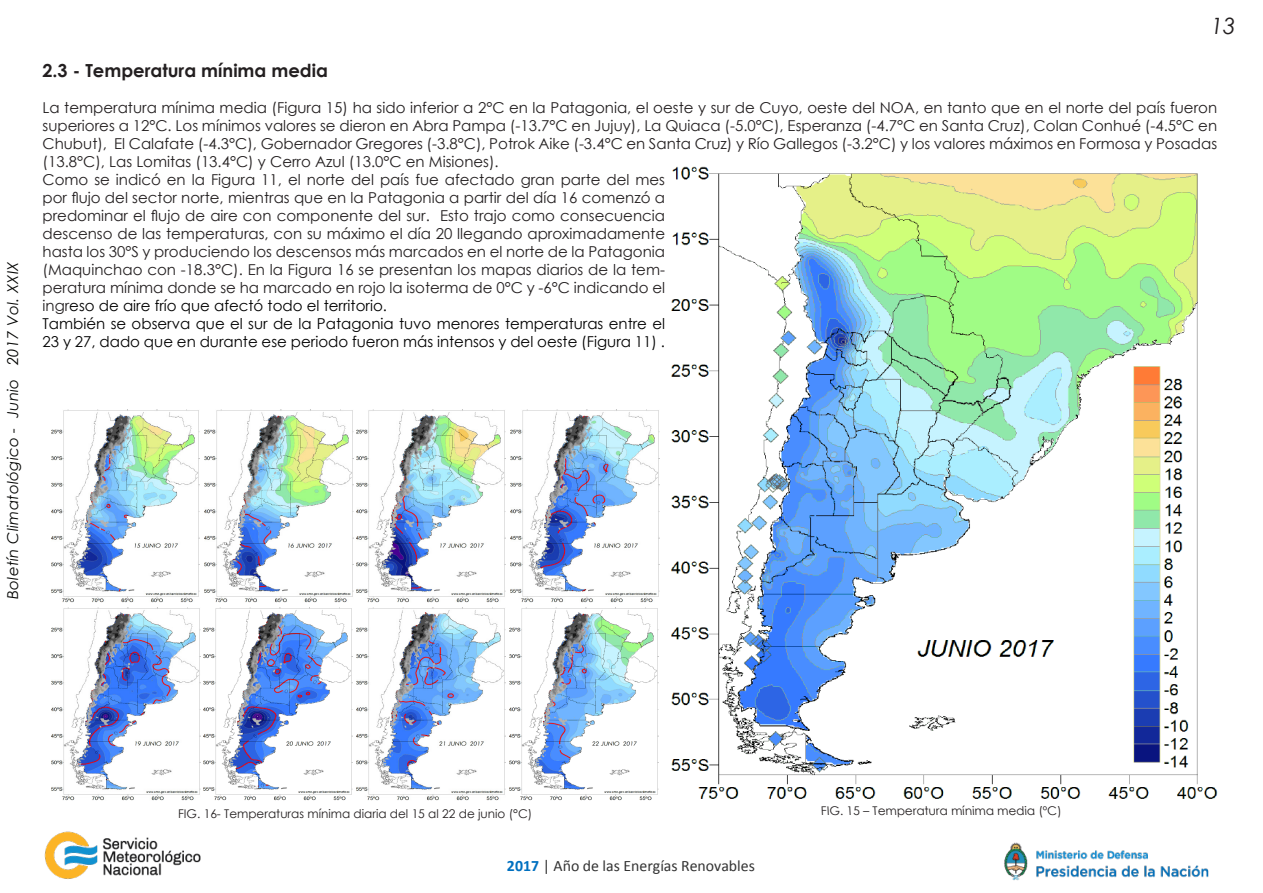
<style>
.page{position:relative;width:1263px;height:893px;background:#fff}
.page>*{position:absolute;margin:0;border:0;box-sizing:border-box;transform-origin:0 0}
.t1{font:italic 22.5px "Century Gothic";color:#231f20}
.t2{font:700 18px "Century Gothic";color:#231f20}
.t3{font:15.9px "Calibri";color:#333}
.t4{font:15px/18px "Century Gothic";color:#231f20;text-align:justify}
.t5{font:15px/18px "Century Gothic";color:#000}
.t6{font:italic 15px "Century Gothic";letter-spacing:.02em;color:#040503}
.t7{font:12px "Century Gothic";color:#231f20}
.s1{color:#000}
.s2{font-weight:700;color:#0070c0}
</style>
<div class="page">
<img style="left:44px;top:831px;width:157px;height:48px">
<img style="left:1004px;top:842px;width:205px;height:39px">
<img style="left:672px;top:166px;width:546px;height:633px">
<img style="left:51px;top:409px;width:149px;height:194px">
<img style="left:204px;top:409px;width:149px;height:194px">
<img style="left:357px;top:409px;width:148px;height:194px">
<img style="left:510px;top:409px;width:149px;height:194px">
<img style="left:52px;top:607px;width:148px;height:194px">
<img style="left:203px;top:607px;width:149px;height:194px">
<img style="left:357px;top:607px;width:148px;height:194px">
<img style="left:509px;top:607px;width:149px;height:194px">
<p class="t6" style="left:2px;top:599px;width:339px;rotate:-90deg">Boletín Climatológico - Junio 2017 Vol. XXIX</p>
<h1 class="t1" style="left:1211px;top:10px;width:26px">13</h1>
<p class="t2" style="left:43px;top:57px;width:287px">2.3 - Temperatura mínima media</p>
<p class="t4" style="left:43px;top:99px;width:1176px">La temperatura mínima media (Figura 15) ha sido inferior a 2°C en la Patagonia, el oeste y sur de Cuyo, oeste del NOA, en tanto que en el norte del país fueron superiores a 12°C. Los mínimos valores se dieron en Abra Pampa (-13.7°C en Jujuy), La Quiaca (-5.0°C), Esperanza (-4.7°C en Santa Cruz), Colan Conhué (-4.5°C en Chubut), El Calafate (-4.3°C), Gobernador Gregores (-3.8°C), Potrok Aike (-3.4°C en Santa Cruz) y Río Gallegos (-3.2°C) y los valores máximos en Formosa y Posadas (13.8°C), Las Lomitas (13.4°C) y Cerro Azul (13.0°C en Misiones).</p>
<p class="t4" style="left:43px;top:171px;width:624px">Como se indicó en la Figura 11, el norte del país fue afectado gran parte del mes por flujo del sector norte, mientras que en la Patagonia a partir del día 16 comenzó a predominar el flujo de aire con componente del sur. Esto trajo como consecuencia descenso de las temperaturas, con su máximo el día 20 llegando aproximadamente hasta los 30°S y produciendo los descensos más marcados en el norte de la Patagonia (Maquinchao con -18.3°C). En la Figura 16 se presentan los mapas diarios de la tem&shy;peratura mínima donde se ha marcado en rojo la isoterma de 0°C y -6°C indicando el ingr<span class="s1">eso de aire frío que afectó todo el territorio.</span></p>
<p class="t5" style="left:43px;top:315px;width:624px">También se observa que el sur de la Patagonia tuvo menores temperaturas entre el<br>23 y 27, dado que en durante ese periodo fueron más intensos y del oeste (Figura 11) .</p>
<p class="t7" style="left:178px;top:805px;width:356px">FIG. 16- Temperaturas mínima diaria del 15 al 22 de junio (°C)</p>
<p class="t7" style="left:821px;top:802px;width:243px">FIG. 15 – Temperatura mínima media (ºC)</p>
<p class="t3" style="left:550px;top:851px;width:249px"><span class="s2">2017</span> | Año de las Energías Renovabl s</p>
<p class="t3" style="left:507px;top:855px;width:249px"><span class="s2">2017</span> | Año de las Energías Renovables</p>
</div>
